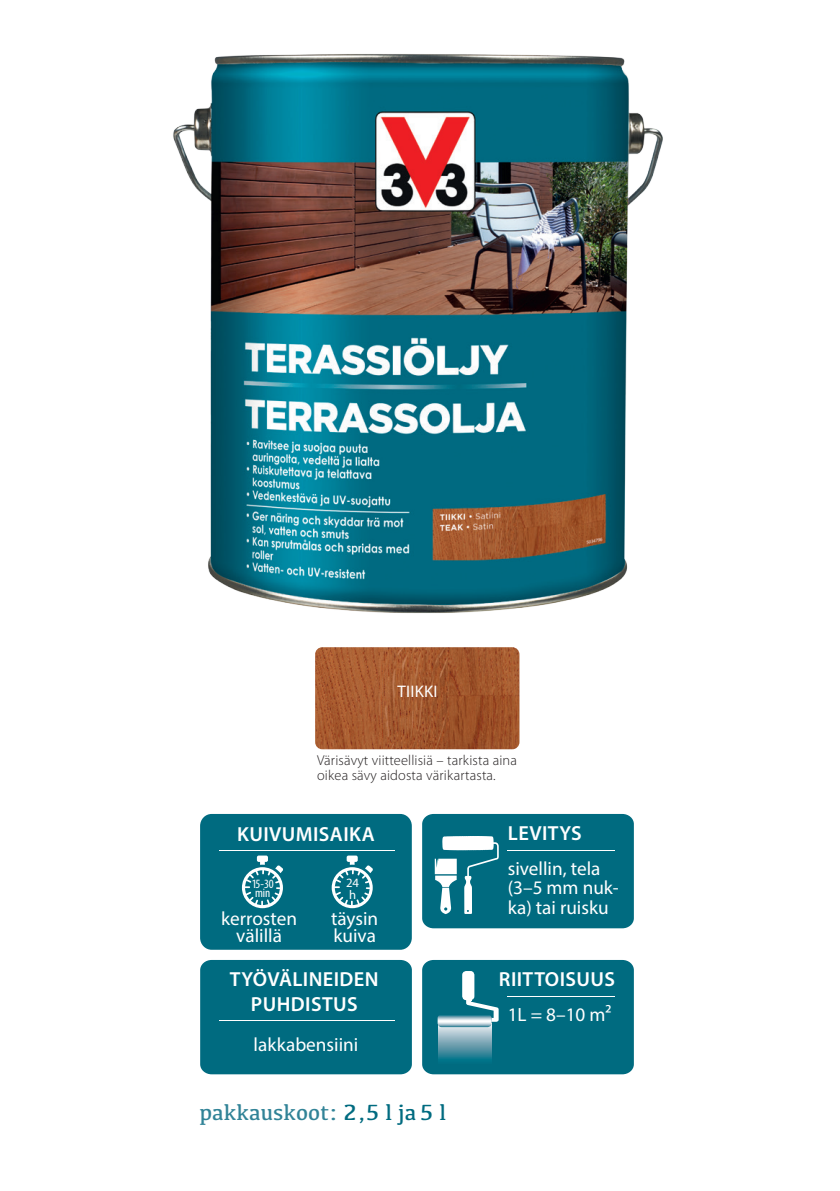
<style>
.page{position:relative;width:840px;height:1191px;background:#fff}
.page>*{position:absolute;margin:0;border:0;box-sizing:border-box;transform-origin:0 0}
.t1{font:22.8px "Kefa";color:#318397}
.t2{font:600 20.4px/25.2px "Myriad Pro";letter-spacing:.02em;color:#fff;text-align:center}
.t3{font:19.2px/19.2px "Myriad Pro";color:#fff}
.t4{font:16.8px "Myriad Pro";letter-spacing:.02em;color:#fff}
.t5{font:300 14.4px/14.4px "Myriad Pro";letter-spacing:.01em;color:#231f20}
.t6{font:condensed 12.8px/9.6px "Myriad Pro";letter-spacing:-.01em;color:#fff}
.t7{font:12.8px/12px "Myriad Pro";color:#fff}
.s1{color:#006b80}
</style>
<div class="page">
<img style="left:315px;top:647px;width:204px;height:102px">
<div style="left:422px;top:814px;width:211px;height:114px;background:#006b80;border-radius:11px"></div>
<hr style="left:506px;top:849px;width:108px;height:1px;background:#fff">
<svg style="left:434px;top:836px;width:64px;height:78px"></svg>
<div style="left:200px;top:960px;width:211px;height:114px;background:#006b80;border-radius:11px"></div>
<hr style="left:219px;top:1020px;width:175px;height:1px;background:#fff">
<div style="left:422px;top:960px;width:211px;height:114px;background:#006b80;border-radius:11px"></div>
<hr style="left:506px;top:996px;width:108px;height:1px;background:#fff">
<svg style="left:438px;top:1027px;width:53px;height:33px;background:#74a7b5"></svg>
<div style="left:462px;top:971px;width:12px;height:29px;background:#fff;border-radius:4px"></div>
<svg style="left:437px;top:996px;width:61px;height:31px"></svg>
<div style="left:200px;top:814px;width:211px;height:135px;background:#006b80;border-radius:12px"></div>
<svg style="left:331px;top:855px;width:42px;height:53px"></svg>
<svg style="left:242px;top:855px;width:41px;height:53px"></svg>
<hr style="left:219px;top:849px;width:175px;height:1px;background:#fff">
<img style="left:173px;top:54px;width:490px;height:559px">
<p class="t4" style="left:397px;top:680px;width:42px">TIIKKI</p>
<p class="t5" style="left:317px;top:753px;width:201px">Värisävyt viitteellisiä – tarkista aina oikea sävy aidosta värikartasta.</p>
<p class="t2" style="left:237px;top:820px;width:139px">KUIVUMISAIKA</p>
<p class="t6" style="left:252px;top:878px;width:23px">15-30 min</p>
<p class="t7" style="left:346px;top:876px;width:15px">24 h</p>
<p class="t3" style="left:221px;top:910px;width:77px;line-height:16.8px;text-align:center">kerrosten välillä</p>
<p class="t3" style="left:331px;top:910px;width:49px;line-height:16.8px">täysin kuiva</p>
<p class="t2" style="left:230px;top:965px;width:150px">TYÖVÄLINEIDEN<br>PUHDISTUS</p>
<p class="t3" style="left:253px;top:1034px;width:106px">lakkabensiini</p>
<p class="t1" style="left:199px;top:1098px;width:248px">pakkauskoot: <span class="s1">2,5 l ja 5 l</span></p>
<p class="t2" style="left:507px;top:820px;width:75px">LEVITYS</p>
<p class="t3" style="left:507px;top:859px;width:112px">sivellin, tela (3–5 mm nuk&shy;ka) tai ruisku</p>
<p class="t2" style="left:498px;top:966px;width:117px">RIITTOISUUS</p>
<p class="t3" style="left:507px;top:1005px;width:105px">1L = 8–10 m²</p>
</div>
